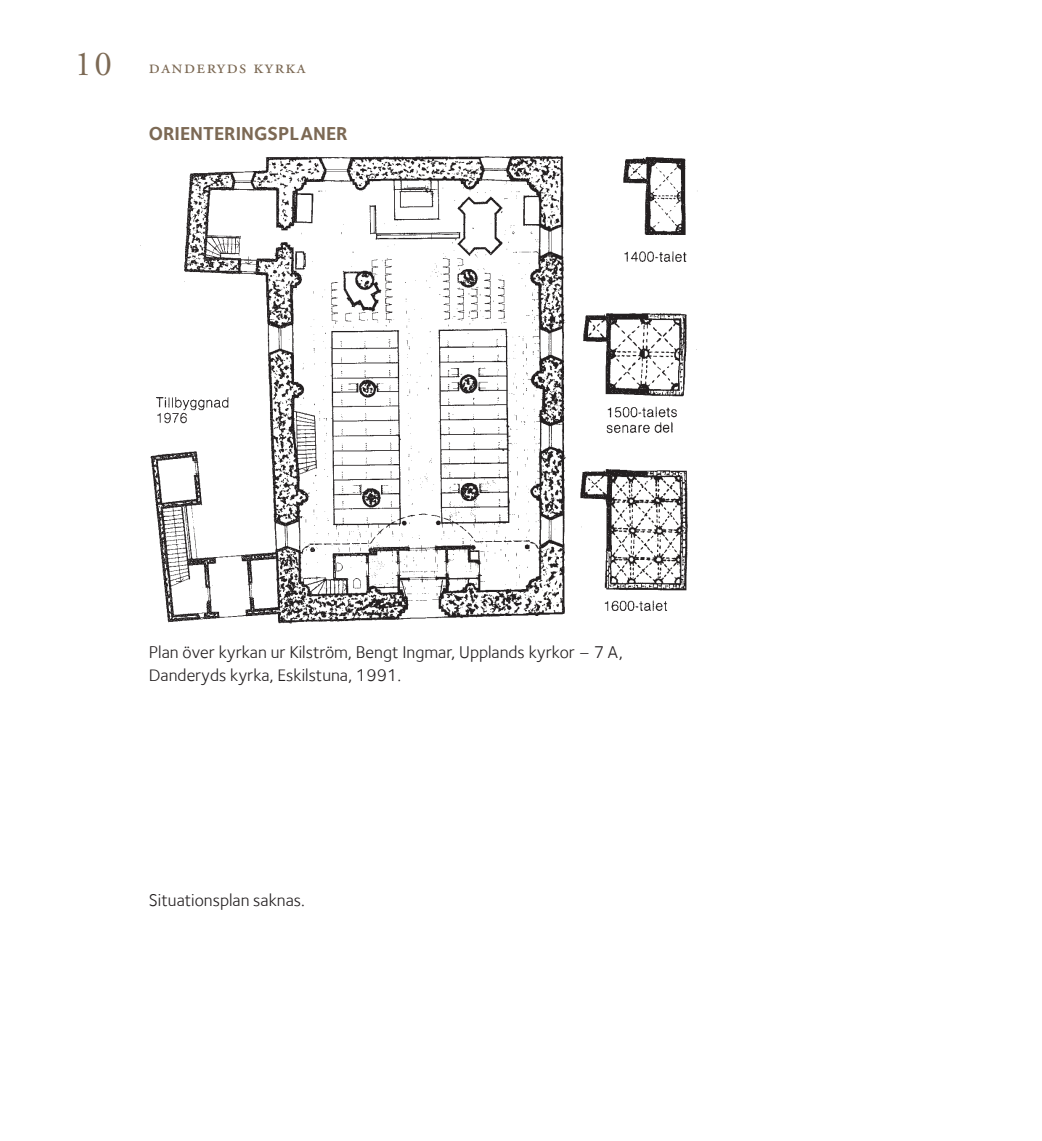
<style>
.page{position:relative;width:1042px;height:1141px;background:#fff}
.page>*{position:absolute;margin:0;border:0;box-sizing:border-box;transform-origin:0 0}
.Rubrik_2_VERSALER_FÄ{font:700 19.25px "Foundry Sterling";color:#7c6954}
.t1{font:19.25px "Adobe Garamond Pro";letter-spacing:.075em;color:#7c6954}
.Bildtext{font:17.5px/22.8px "Foundry Sterling";color:#231f20}
.s1{font-size:35px}
</style>
<div class="page">
<img style="left:140px;top:150px;width:558px;height:473px">
<p class="t1" style="left:74px;top:56px;width:233px"><span class="s1">10</span> danderyds kyrka</p>
<p class="Rubrik_2_VERSALER_FÄ" style="left:149px;top:122px;width:200px">ORIENTERINGSPLANER</p>
<p class="Bildtext" style="left:149px;top:641px;width:475px">Plan över kyrkan ur Kilström, Bengt Ingmar, Upplands kyrkor – 7 A,<br>Danderyds kyrka, Eskilstuna, 1991.</p>
<p class="Bildtext" style="left:149px;top:888px;width:157px">Situationsplan saknas.</p>
</div>
